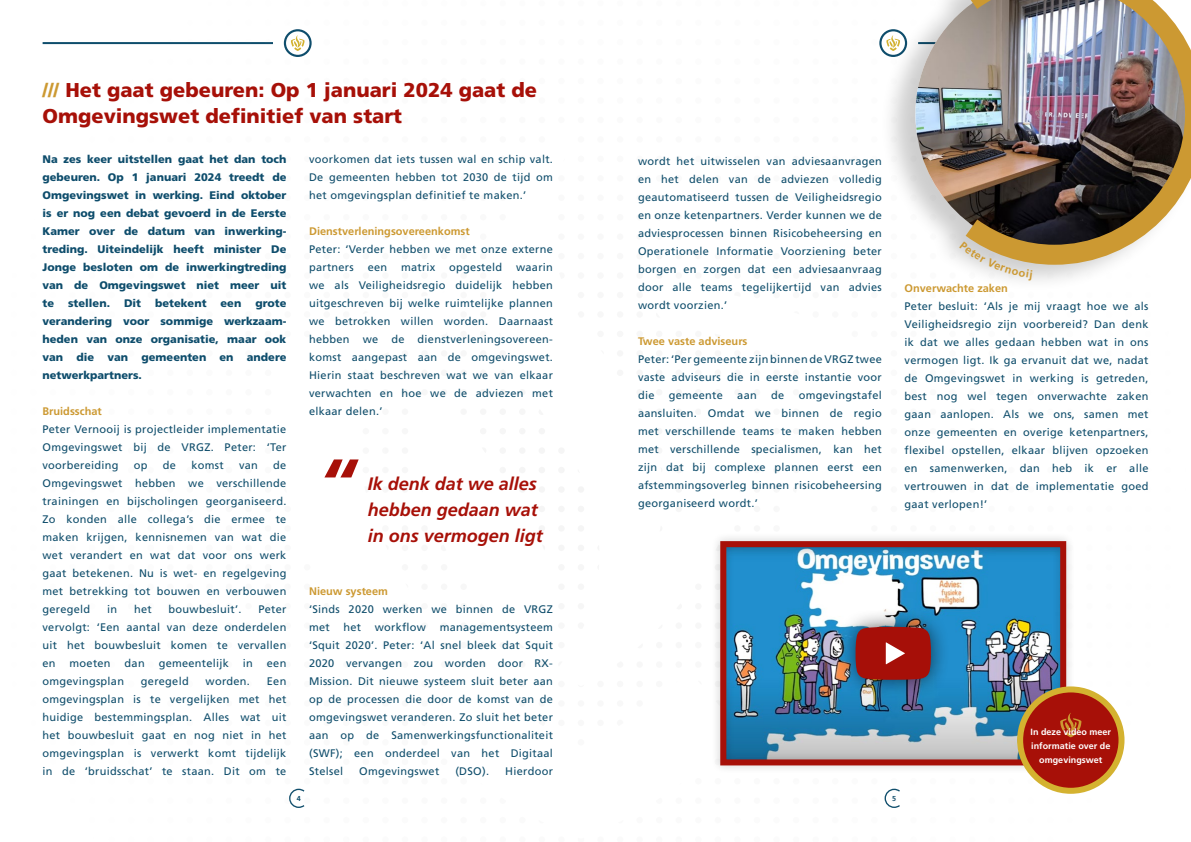
<style>
.page{position:relative;width:1191px;height:842px;background:#fff}
.page>*{position:absolute;margin:0;border:0;box-sizing:border-box;transform-origin:0 0}
.t1{font:italic 700 72px "Frutiger LT Pro";color:#a71008}
.t2{font:900 20px/26px "Frutiger LT Pro";color:#a71008}
.t3{font:italic 700 18px/26px "Frutiger LT Pro";color:#a71008}
.t4{font:11px/18px "Frutiger LT Pro";letter-spacing:.025em;color:#104e6c;text-align:justify}
.t5{font:900 11px/18px "Frutiger LT Pro";color:#0e4d6c;text-align:justify}
.t6{font:700 11px "Frutiger LT Pro";color:#cc9932}
.t7{font:700 9px/14px "Frutiger LT Pro";color:#fff;text-align:center}
.t8{font:700 7.2px "Frutiger LT Pro";color:#104e6c}
.s1{color:#cc9932}
</style>
<div class="page">
<svg style="left:289px;top:788px;width:16px;height:20px"></svg>
<svg style="left:884px;top:788px;width:16px;height:20px"></svg>
<svg style="left:291px;top:35px;width:13px;height:16px"></svg>
<div style="left:284px;top:29px;width:28px;height:28px;border:2px solid #0e4d6c;border-radius:50%"></div>
<hr style="left:43px;top:42px;width:230px;height:2px;background:#0e4d6c">
<div style="left:711px;top:532px;width:364px;height:243px;background:#000;opacity:.2"></div>
<div style="left:720px;top:541px;width:346px;height:224px;border:6px solid #a71008"></div>
<div style="left:837px;top:608px;width:112px;height:90px;background:#000;opacity:.6"></div>
<svg style="left:855px;top:627px;width:76px;height:53px;background:#a2221e"></svg>
<div style="left:1020px;top:689px;width:101px;height:102px;background:#a71008;border-radius:50%"></div>
<div style="left:1017px;top:686px;width:107px;height:108px;border:6px solid #d4b230;border-radius:50%"></div>
<svg style="left:1060px;top:713px;width:21px;height:24px"></svg>
<div style="left:879px;top:0;width:312px;height:292px;background:#000;opacity:.2"></div>
<img style="left:915px;top:0;width:28px;height:251px">
<img style="left:943px;top:0;width:248px;height:275px">
<svg style="left:959px;top:241px;width:73px;height:39px"></svg>
<h2 class="t2" style="left:43px;top:77px;width:496px"><span class="s1">///</span> Het gaat gebeuren: Op 1 januari 2024 gaat de<br>Omgevingswet definitief van start</h2>
<p class="t5" style="left:43px;top:150px;width:245px">Na zes keer uitstellen gaat het dan toch gebeuren. Op 1 januari 2024 treedt de Omgevingswet in werking. Eind oktober is er nog een debat gevoerd in de Eerste Kamer over de datum van inwerking&shy;treding. Uiteindelijk heeft minister De Jonge besloten om de inwerkingtreding van de Omgevingswet niet meer uit te</p>
<p class="t4" style="left:309px;top:150px;width:245px">voorkomen dat iets tussen wal en schip valt.<br>De gemeenten hebben tot 2030 de tijd om het omgevingsplan definitief te maken.’</p>
<p class="t6" style="left:309px;top:225px;width:162px">Dienstverleningsovereenkomst</p>
<p class="t4" style="left:309px;top:240px;width:245px">Peter: ‘Verder hebben we met onze externe partners</p>
<p class="t4" style="left:368px;top:258px;width:21px">een</p>
<p class="t4" style="left:401px;top:258px;width:36px">matrix</p>
<p class="t4" style="left:449px;top:258px;width:54px">opgesteld</p>
<p class="t4" style="left:309px;top:258px;width:245px;text-indent:207px">waarin we als Veiligheidsregio duidelijk hebben uitgeschreven bij welke ruimtelijke plannen we betrokken willen worden. Daarnaast hebben we de dienstverleningsovereen&shy;komst aangepast aan de omgevingswet.<br>Hierin staat beschreven wat we van elkaar verwachten en hoe we de adviezen met elkaar delen.’</p>
<p class="t5" style="left:68px;top:294px;width:43px">stellen.</p>
<p class="t5" style="left:124px;top:294px;width:19px">Dit</p>
<p class="t5" style="left:155px;top:294px;width:53px">betekent</p>
<p class="t5" style="left:221px;top:294px;width:22px">een</p>
<p class="t5" style="left:43px;top:294px;width:245px;text-indent:213px">grote verandering voor sommige werkzaam&shy;heden van onze organisatie, maar ook van die van gemeenten en andere netwerkpartners.</p>
<p class="t6" style="left:43px;top:405px;width:61px">Bruidsschat</p>
<p class="t4" style="left:43px;top:420px;width:245px">Peter Vernooij is projectleider implementatie Omgevingswet bij de VRGZ. Peter: ‘Ter voorbereiding</p>
<h1 class="t1" style="left:318px;top:442px;width:37px">“</h1>
<p class="t4" style="left:43px;top:456px;width:245px;text-indent:231px">de Omgevingswet hebben we verschillende trainingen en bijscholingen georganiseerd.<br>Zo konden alle collega’s die ermee te maken krijgen, kennisnemen van wat die wet verandert en wat dat voor ons werk gaat betekenen. Nu is wet- en regelgeving met betrekking tot bouwen en verbouwen geregeld</p>
<p class="t4" style="left:134px;top:456px;width:15px">op</p>
<p class="t4" style="left:163px;top:456px;width:15px">de</p>
<p class="t4" style="left:191px;top:456px;width:34px">komst</p>
<p class="t4" style="left:239px;top:456px;width:20px">van</p>
<h3 class="t3" style="left:368px;top:471px;width:177px">Ik denk dat we alles hebben gedaan wat in ons vermogen ligt</h3>
<p class="t6" style="left:309px;top:585px;width:80px">Nieuw systeem</p>
<p class="t4" style="left:309px;top:600px;width:245px">‘Sinds 2020 werken we binnen de VRGZ met het workflow managementsysteem ‘Squit 2020’. Peter: ‘Al snel bleek dat Squit 2020 vervangen zou worden door RX-Mission. Dit nieuwe systeem sluit beter aan op de processen die door de komst van de omgevingswet veranderen. Zo sluit het beter aan op de Samenwerkingsfunctionaliteit (SWF); een onderdeel van het Digitaal Stelsel</p>
<p class="t4" style="left:107px;top:600px;width:12px">in</p>
<p class="t4" style="left:134px;top:600px;width:19px">het</p>
<p class="t4" style="left:169px;top:600px;width:74px">bouwbesluit’.</p>
<p class="t4" style="left:43px;top:600px;width:245px;text-indent:216px">Peter vervolgt: ‘Een aantal van deze onderdelen uit het bouwbesluit komen te vervallen en</p>
<p class="t4" style="left:70px;top:654px;width:43px">moeten</p>
<p class="t4" style="left:125px;top:654px;width:22px">dan</p>
<p class="t4" style="left:159px;top:654px;width:72px">gemeentelijk</p>
<p class="t4" style="left:243px;top:654px;width:12px">in</p>
<p class="t4" style="left:267px;top:654px;width:21px">een</p>
<p class="t4" style="left:43px;top:672px;width:83px">omgevingsplan</p>
<p class="t4" style="left:141px;top:672px;width:49px">geregeld</p>
<p class="t4" style="left:206px;top:672px;width:46px">worden.</p>
<p class="t4" style="left:43px;top:672px;width:245px;text-indent:224px">Een omgevingsplan is te vergelijken met het huidige bestemmingsplan. Alles wat uit het bouwbesluit gaat en nog niet in het omgevingsplan is verwerkt komt tijdelijk in de ‘bruidsschat’ te staan. Dit om te</p>
<p class="t4" style="left:359px;top:762px;width:82px">Omgevingswet</p>
<p class="t4" style="left:455px;top:762px;width:35px">(DSO).</p>
<p class="t4" style="left:505px;top:762px;width:49px">Hierdoor</p>
<p class="t4" style="left:638px;top:152px;width:245px">wordt het uitwisselen van adviesaanvragen en het delen van de adviezen volledig geautomatiseerd tussen de Veiligheidsregio en onze ketenpartners. Verder kunnen we de adviesprocessen binnen Risicobeheersing en Operationele Informatie Voorziening beter borgen en zorgen dat een adviesaanvraag door alle teams tegelijkertijd van advies wordt voorzien.’</p>
<p class="t6" style="left:638px;top:335px;width:111px">Twee vaste adviseurs</p>
<p class="t4" style="left:638px;top:350px;width:245px">Peter: ‘Per gemeente zijn binnen de VRGZ twee vaste adviseurs die in eerste instantie voor die</p>
<p class="t4" style="left:638px;top:386px;width:245px;text-indent:161px">omgevingstafel aansluiten. Omdat we binnen de regio met verschillende teams te maken hebben met verschillende specialismen, kan het zijn dat bij complexe plannen eerst een afstemmingsoverleg binnen risicobeheersing georganiseerd wordt.’</p>
<p class="t4" style="left:669px;top:386px;width:55px">gemeente</p>
<p class="t4" style="left:737px;top:386px;width:21px">aan</p>
<p class="t4" style="left:771px;top:386px;width:15px">de</p>
<p class="t8" style="left:297px;top:794px;width:6px">4</p>
<p class="t8" style="left:892px;top:794px;width:6px">5</p>
<p class="t6" style="left:904px;top:281px;width:105px">Onverwachte zaken</p>
<p class="t4" style="left:904px;top:297px;width:245px">Peter besluit: ‘Als je mij vraagt hoe we als Veiligheidsregio zijn voorbereid? Dan denk ik dat we alles gedaan hebben wat in ons vermogen ligt. Ik ga ervanuit dat we, nadat de Omgevingswet in werking is getreden, best nog wel tegen onverwachte zaken gaan aanlopen. Als we ons, samen met onze gemeenten en overige ketenpartners, flexibel opstellen, elkaar blijven opzoeken en samenwerken, dan heb ik er alle vertrouwen in dat de implementatie goed gaat verlopen!’</p>
<p class="t7" style="left:1030px;top:725px;width:82px">In deze video meer informatie over de omgevingswet</p>
</div>
